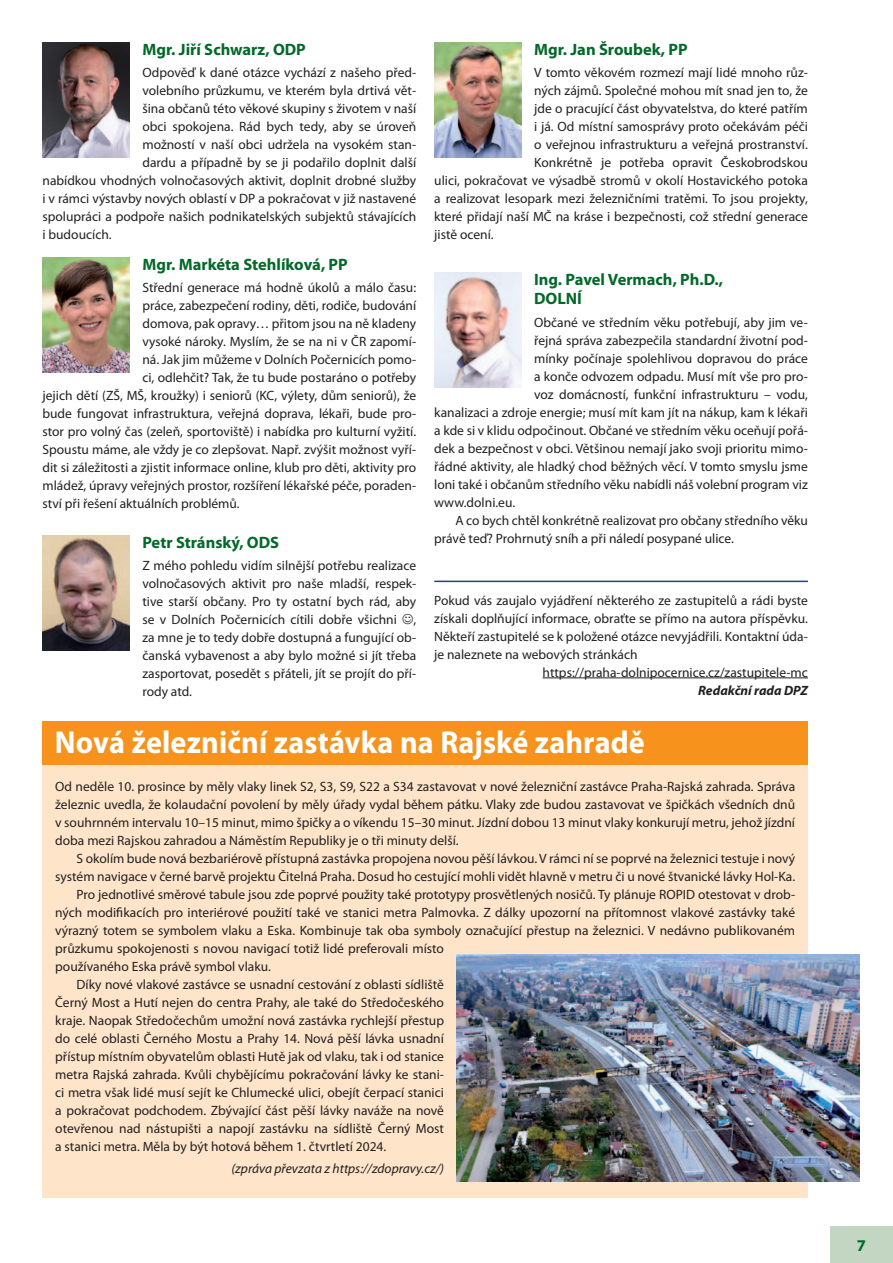
<style>
.page{position:relative;width:893px;height:1263px;background:#fff}
.page>*{position:absolute;margin:0;border:0;box-sizing:border-box;transform-origin:0 0}
.t1{font:700 31.8px "Myriad Pro";letter-spacing:.005em;color:#fff;scale:.95 1}
.t2{font:700 16.5px/19.8px "Myriad Pro";color:#036929}
.t3{font:13.5px/18px "Myriad Pro";color:#231f20;text-align:justify}
.t4{font:italic 13.5px "Myriad Pro";color:#231f20}
.t5{font:italic 700 13.5px "Myriad Pro";color:#231f20}
</style>
<div class="page">
<img style="left:434px;top:272px;width:87px;height:115px">
<img style="left:434px;top:43px;width:87px;height:115px">
<img style="left:43px;top:535px;width:87px;height:115px">
<img style="left:43px;top:43px;width:87px;height:115px">
<img style="left:43px;top:257px;width:87px;height:115px">
<hr style="left:434px;top:581px;width:374px;height:1px;background:#2a3f80">
<hr style="left:543px;top:677px;width:265px;height:1px;background:#231f20">
<div style="left:830px;top:1226px;width:63px;height:37px;background:#c2d6c2"></div>
<div style="left:43px;top:761px;width:765px;height:437px;background:#fee5ca"></div>
<div style="left:43px;top:721px;width:765px;height:44px;background:#f7931d"></div>
<img style="left:457px;top:955px;width:402px;height:226px">
<p class="t2" style="left:142px;top:39px;width:165px">Mgr. Jiří Schwarz, ODP</p>
<p class="t3" style="left:142px;top:63px;width:275px">Odpověď k dané otázce vychází z našeho před-</p>
<p class="t3" style="left:142px;top:81px;width:275px">volebního průzkumu, ve kterém byla drtivá vět-</p>
<p class="t3" style="left:142px;top:99px;width:275px">šina občanů této věkové skupiny s životem v naší</p>
<p class="t3" style="left:142px;top:117px;width:275px">obci spokojena. Rád bych tedy, aby se úroveň</p>
<p class="t3" style="left:142px;top:135px;width:275px">možností v naší obci udržela na vysokém stan-</p>
<p class="t3" style="left:142px;top:153px;width:275px">dardu a případně by se ji podařilo doplnit další</p>
<p class="t3" style="left:43px;top:171px;width:375px">nabídkou vhodných volnočasových aktivit, doplnit drobné služby</p>
<p class="t3" style="left:43px;top:189px;width:375px">i v rámci výstavby nových oblastí v DP a pokračovat v již nastavené</p>
<p class="t3" style="left:43px;top:207px;width:375px">spolupráci a podpoře našich podnikatelských subjektů stávajících</p>
<p class="t3" style="left:43px;top:225px;width:71px">i budoucích.</p>
<p class="t2" style="left:142px;top:254px;width:207px">Mgr. Markéta Stehlíková, PP</p>
<p class="t3" style="left:142px;top:278px;width:275px">Střední generace má hodně úkolů a málo času:</p>
<p class="t3" style="left:142px;top:296px;width:275px">práce, zabezpečení rodiny, děti, rodiče, budování</p>
<p class="t3" style="left:142px;top:314px;width:275px">domova, pak opravy… přitom jsou na ně kladeny</p>
<p class="t3" style="left:142px;top:332px;width:275px">vysoké nároky. Myslím, že se na ni v ČR zapomí-</p>
<p class="t3" style="left:142px;top:350px;width:275px">ná. Jak jim můžeme v Dolních Počernicích pomo-</p>
<p class="t3" style="left:142px;top:368px;width:275px">ci, odlehčit? Tak, že tu bude postaráno o potřeby</p>
<p class="t3" style="left:43px;top:386px;width:375px">jejich dětí (ZŠ, MŠ, kroužky) i seniorů (KC, výlety, dům seniorů), že</p>
<p class="t3" style="left:43px;top:404px;width:375px">bude fungovat infrastruktura, veřejná doprava, lékaři, bude pro-</p>
<p class="t3" style="left:43px;top:422px;width:375px">stor pro volný čas (zeleň, sportoviště) i nabídka pro kulturní vyžití.</p>
<p class="t3" style="left:43px;top:440px;width:375px">Spoustu máme, ale vždy je co zlepšovat. Např. zvýšit možnost vyří-</p>
<p class="t3" style="left:43px;top:458px;width:375px">dit si záležitosti a zjistit informace online, klub pro děti, aktivity pro</p>
<p class="t3" style="left:43px;top:476px;width:375px">mládež, úpravy veřejných prostor, rozšíření lékařské péče, poraden-</p>
<p class="t3" style="left:43px;top:494px;width:199px">ství při řešení aktuálních problémů.</p>
<p class="t2" style="left:142px;top:531px;width:116px">Petr Stránský, ODS</p>
<p class="t3" style="left:142px;top:556px;width:275px">Z mého pohledu vidím silnější potřebu realizace volnočasových aktivit pro naše mladší, respek&shy;tive starší občany. Pro ty ostatní bych rád, aby se v Dolních Počernicích cítili dobře všichni , za mne je to tedy dobře dostupná a fungující ob&shy;čanská vybavenost a aby bylo možné si jít třeba zasportovat, posedět s přáteli, jít se projít do pří&shy;rody atd.</p>
<p class="t2" style="left:534px;top:39px;width:155px">Mgr. Jan Šroubek, PP</p>
<p class="t3" style="left:534px;top:63px;width:275px">V tomto věkovém rozmezí mají lidé mnoho růz-</p>
<p class="t3" style="left:534px;top:81px;width:275px">ných zájmů. Společné mohou mít snad jen to, že</p>
<p class="t3" style="left:534px;top:99px;width:275px">jde o pracující část obyvatelstva, do které patřím</p>
<p class="t3" style="left:534px;top:117px;width:275px">i já. Od místní samosprávy proto očekávám péči</p>
<p class="t3" style="left:534px;top:135px;width:275px">o veřejnou infrastrukturu a veřejná prostranství.</p>
<p class="t3" style="left:534px;top:153px;width:275px">Konkrétně je potřeba opravit Českobrodskou</p>
<p class="t3" style="left:434px;top:171px;width:375px">ulici, pokračovat ve výsadbě stromů v okolí Hostavického potoka</p>
<p class="t3" style="left:434px;top:189px;width:375px">a realizovat lesopark mezi železničními tratěmi. To jsou projekty,</p>
<p class="t3" style="left:434px;top:207px;width:375px">které přidají naší MČ na kráse i bezpečnosti, což střední generace</p>
<p class="t3" style="left:434px;top:225px;width:61px">jistě ocení.</p>
<p class="t2" style="left:534px;top:269px;width:191px">Ing. Pavel Vermach, Ph.D.,<br>DOLNÍ</p>
<p class="t3" style="left:534px;top:313px;width:275px">Občané ve středním věku potřebují, aby jim ve-</p>
<p class="t3" style="left:534px;top:331px;width:275px">řejná správa zabezpečila standardní životní pod-</p>
<p class="t3" style="left:534px;top:349px;width:275px">mínky počínaje spolehlivou dopravou do práce</p>
<p class="t3" style="left:534px;top:367px;width:275px">a konče odvozem odpadu. Musí mít vše pro pro-</p>
<p class="t3" style="left:534px;top:385px;width:275px">voz domácností, funkční infrastrukturu – vodu,</p>
<p class="t3" style="left:434px;top:403px;width:375px">kanalizaci a zdroje energie; musí mít kam jít na nákup, kam k lékaři</p>
<p class="t3" style="left:434px;top:421px;width:375px">a kde si v klidu odpočinout. Občané ve středním věku oceňují pořá-</p>
<p class="t3" style="left:434px;top:439px;width:375px">dek a bezpečnost v obci. Většinou nemají jako svoji prioritu mimo-</p>
<p class="t3" style="left:434px;top:457px;width:375px">řádné aktivity, ale hladký chod běžných věcí. V tomto smyslu jsme</p>
<p class="t3" style="left:434px;top:475px;width:375px">loni také i občanům středního věku nabídli náš volební program viz</p>
<p class="t3" style="left:434px;top:493px;width:82px">www.dolni.eu.</p>
<p class="t3" style="left:455px;top:511px;width:354px">A co bych chtěl konkrétně realizovat pro občany středního věku</p>
<p class="t3" style="left:434px;top:529px;width:301px">právě teď? Prohrnutý sníh a při náledí posypané ulice.</p>
<p class="t3" style="left:434px;top:591px;width:375px">Pokud vás zaujalo vyjádření některého ze zastupitelů a rádi byste</p>
<p class="t3" style="left:434px;top:609px;width:375px">získali doplňující informace, obraťte se přímo na autora příspěvku.</p>
<p class="t3" style="left:434px;top:627px;width:375px">Někteří zastupitelé se k položené otázce nevyjádřili. Kontaktní úda-</p>
<p class="t3" style="left:434px;top:645px;width:205px">je naleznete na webových stránkách</p>
<p class="t3" style="left:543px;top:663px;width:267px">https://praha-dolnipocernice.cz/zastupitele-mc</p>
<p class="t5" style="left:698px;top:681px;width:111px">Redakční rada DPZ</p>
<h1 class="t1" style="left:55px;top:721px;width:622px">Nová železniční zastávka na Rajské zahradě</h1>
<p class="t3" style="left:55px;top:777px;width:741px">Od neděle 10. prosince by měly vlaky linek S2, S3, S9, S22 a S34 zastavovat v nové železniční zastávce Praha-Rajská zahrada. Správa železnic uvedla, že kolaudační povolení by měly úřady vydal během pátku. Vlaky zde budou zastavovat ve špičkách všedních dnů v souhrnném intervalu 10–15 minut, mimo špičky a o víkendu 15–30 minut. Jízdní dobou 13 minut vlaky konkurují metru, jehož jízdní doba mezi Rajskou zahradou a Náměstím Republiky je o tři minuty delší.</p>
<p class="t3" style="left:77px;top:849px;width:720px">S okolím bude nová bezbariérově přístupná zastávka propojena novou pěší lávkou. V rámci ní se poprvé na železnici testuje i nový</p>
<p class="t3" style="left:55px;top:867px;width:741px">systém navigace v černé barvě projektu Čitelná Praha. Dosud ho cestující mohli vidět hlavně v metru či u nové štvanické lávky Hol-Ka.</p>
<p class="t3" style="left:77px;top:885px;width:720px">Pro jednotlivé směrové tabule jsou zde poprvé použity také prototypy prosvětlených nosičů. Ty plánuje ROPID otestovat v drob-</p>
<p class="t3" style="left:55px;top:903px;width:741px">ných modifikacích pro interiérové použití také ve stanici metra Palmovka. Z dálky upozorní na přítomnost vlakové zastávky také</p>
<p class="t3" style="left:55px;top:921px;width:741px">výrazný totem se symbolem vlaku a Eska. Kombinuje tak oba symboly označující přestup na železnici. V nedávno publikovaném</p>
<p class="t3" style="left:55px;top:939px;width:390px">průzkumu spokojenosti s novou navigací totiž lidé preferovali místo</p>
<p class="t3" style="left:55px;top:957px;width:217px">používaného Eska právě symbol vlaku.</p>
<p class="t3" style="left:77px;top:975px;width:369px">Díky nové vlakové zastávce se usnadní cestování z oblasti sídliště</p>
<p class="t3" style="left:55px;top:993px;width:390px">Černý Most a Hutí nejen do centra Prahy, ale také do Středočeského</p>
<p class="t3" style="left:55px;top:1011px;width:390px">kraje. Naopak Středočechům umožní nová zastávka rychlejší přestup</p>
<p class="t3" style="left:55px;top:1029px;width:390px">do celé oblasti Černého Mostu a Prahy 14. Nová pěší lávka usnadní</p>
<p class="t3" style="left:55px;top:1047px;width:390px">přístup místním obyvatelům oblasti Hutě jak od vlaku, tak i od stanice</p>
<p class="t3" style="left:55px;top:1065px;width:390px">metra Rajská zahrada. Kvůli chybějícímu pokračování lávky ke stani-</p>
<p class="t3" style="left:55px;top:1083px;width:390px">ci metra však lidé musí sejít ke Chlumecké ulici, obejít čerpací stanici</p>
<p class="t3" style="left:55px;top:1101px;width:390px">a pokračovat podchodem. Zbývající část pěší lávky naváže na nově</p>
<p class="t3" style="left:55px;top:1119px;width:390px">otevřenou nad nástupišti a napojí zastávku na sídliště Černý Most</p>
<p class="t3" style="left:55px;top:1137px;width:333px">a stanici metra. Měla by být hotová během 1. čtvrtletí 2024.</p>
<p class="t4" style="left:231px;top:1160px;width:214px">(zpráva převzata z https://zdopravy.cz/)</p>
<p class="t2" style="left:857px;top:1235px;width:11px">7</p>
</div>
